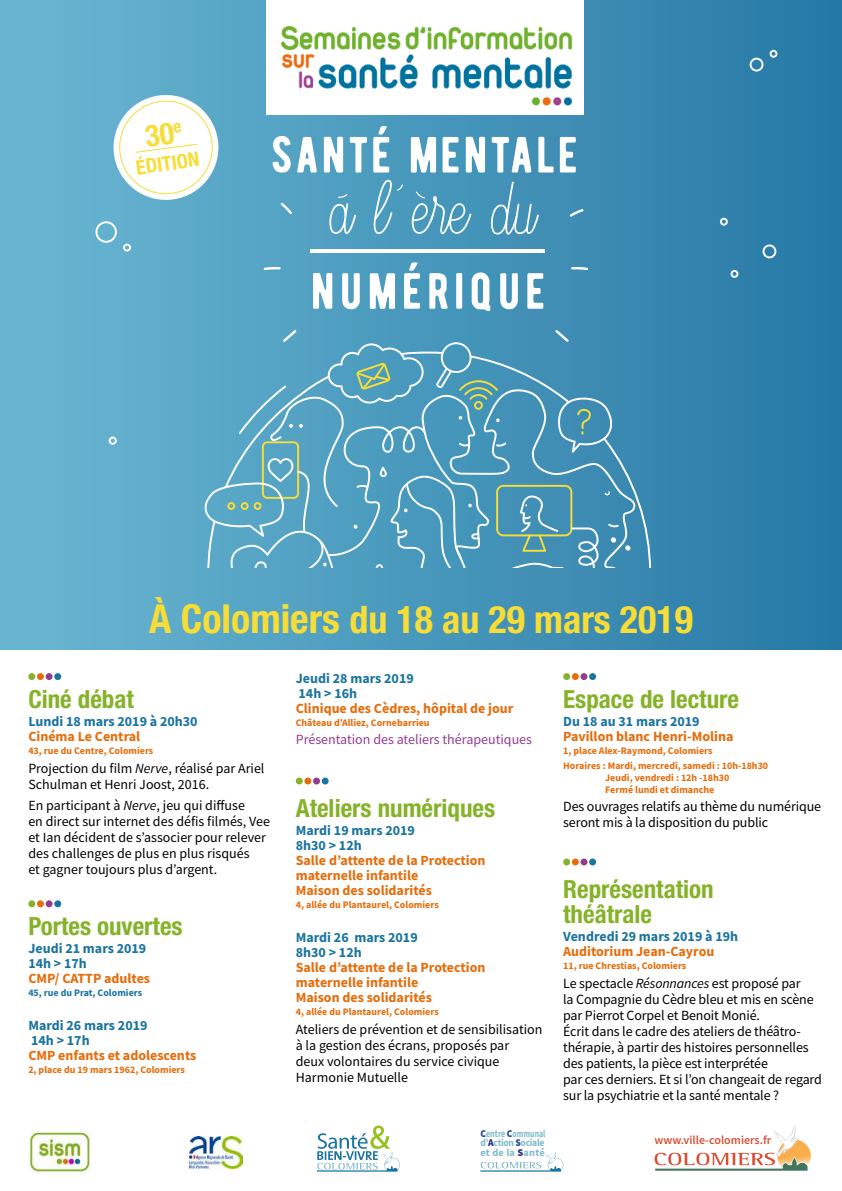
<style>
.page{position:relative;width:842px;height:1191px;background:#fff}
.page>*{position:absolute;margin:0;border:0;box-sizing:border-box;transform-origin:0 0}
.t1{font:700 condensed 38px "Helvetica Neue LT Std";color:#f6dd37}
.t2{font:700 condensed 25px/25px "Helvetica Neue LT Std";color:#85b228}
.t3{font:700 condensed 20px "Helvetica Neue LT Std";color:#f6dd37}
.t4{font:14px/16px "Source Sans Pro";letter-spacing:-.01em;color:#000}
.t5{font:700 14px/15px "Source Sans Pro";color:#e76c0a}
.t6{font:700 14px/15px "Source Sans Pro";color:#1a749f}
.t7{font:14px "Source Sans Pro";color:#943c8f}
.t8{font:600 12px "Source Sans Pro";color:#da4f37}
.t9{font:700 10.4px/9.6px "Source Sans Pro";color:#82bbcb;text-align:justify;scale:.78 1}
.t10{font:700 10px/14.8px "Source Sans Pro";color:#e76c0a}
.t11{font:700 10px "Source Sans Pro";color:#1a749f}
.s1{font-size:40px}
.s2{font-style:italic}
.s3{font-weight:900;color:#2a4b9b}
.s4{font-weight:900;color:#283583}
</style>
<div class="page">
<div style="left:0;top:0;width:842px;height:649px;background:linear-gradient(to right,#6cb8d3,#2678a5)"></div>
<svg style="left:762px;top:244px;width:14px;height:14px"></svg>
<svg style="left:750px;top:58px;width:13px;height:14px"></svg>
<svg style="left:730px;top:270px;width:8px;height:8px"></svg>
<svg style="left:109px;top:436px;width:8px;height:9px"></svg>
<svg style="left:769px;top:50px;width:8px;height:8px"></svg>
<svg style="left:123px;top:244px;width:8px;height:7px"></svg>
<svg style="left:95px;top:221px;width:22px;height:22px"></svg>
<svg style="left:720px;top:218px;width:8px;height:8px"></svg>
<svg style="left:490px;top:182px;width:49px;height:54px;background:#5da0c1"></svg>
<svg style="left:313px;top:273px;width:19px;height:36px"></svg>
<svg style="left:342px;top:273px;width:18px;height:37px"></svg>
<svg style="left:370px;top:273px;width:25px;height:36px"></svg>
<svg style="left:404px;top:262px;width:16px;height:47px"></svg>
<svg style="left:429px;top:273px;width:19px;height:36px"></svg>
<svg style="left:456px;top:273px;width:6px;height:36px"></svg>
<svg style="left:472px;top:271px;width:18px;height:40px"></svg>
<svg style="left:500px;top:273px;width:18px;height:37px"></svg>
<svg style="left:527px;top:273px;width:16px;height:36px"></svg>
<hr style="left:310px;top:249px;width:235px;height:4px;background:#fff">
<svg style="left:412px;top:191px;width:59px;height:43px;background:#66a9c7"></svg>
<svg style="left:329px;top:194px;width:27px;height:40px"></svg>
<svg style="left:281px;top:203px;width:11px;height:11px"></svg>
<svg style="left:264px;top:267px;width:17px;height:3px"></svg>
<svg style="left:570px;top:209px;width:14px;height:8px"></svg>
<svg style="left:571px;top:267px;width:17px;height:3px"></svg>
<svg style="left:272px;top:134px;width:19px;height:39px"></svg>
<svg style="left:297px;top:137px;width:20px;height:36px"></svg>
<svg style="left:324px;top:137px;width:19px;height:36px"></svg>
<svg style="left:350px;top:137px;width:17px;height:36px"></svg>
<svg style="left:373px;top:126px;width:30px;height:108px;background:#6eaeca"></svg>
<svg style="left:411px;top:137px;width:25px;height:36px"></svg>
<svg style="left:442px;top:137px;width:17px;height:36px"></svg>
<svg style="left:466px;top:137px;width:19px;height:36px"></svg>
<svg style="left:492px;top:137px;width:39px;height:36px"></svg>
<svg style="left:538px;top:137px;width:16px;height:36px"></svg>
<svg style="left:560px;top:137px;width:16px;height:36px"></svg>
<svg style="left:204px;top:330px;width:447px;height:238px;background:#58a0be"></svg>
<div style="left:266px;top:0;width:318px;height:115px;background:#fff"></div>
<img style="left:280px;top:26px;width:293px;height:80px">
<img style="left:28px;top:1130px;width:63px;height:42px">
<img style="left:189px;top:1136px;width:54px;height:32px">
<svg style="left:317px;top:1125px;width:83px;height:46px"></svg>
<svg style="left:655px;top:1125px;width:156px;height:45px"></svg>
<div style="left:28px;top:673px;width:7px;height:7px;background:#85b228;border-radius:50%"></div>
<div style="left:37px;top:673px;width:7px;height:7px;background:#e76c0a;border-radius:50%"></div>
<div style="left:46px;top:673px;width:7px;height:7px;background:#943c8f;border-radius:50%"></div>
<div style="left:54px;top:673px;width:7px;height:7px;background:#1a749f;border-radius:50%"></div>
<div style="left:28px;top:900px;width:7px;height:7px;background:#85b228;border-radius:50%"></div>
<div style="left:37px;top:900px;width:7px;height:7px;background:#e76c0a;border-radius:50%"></div>
<div style="left:46px;top:900px;width:7px;height:7px;background:#943c8f;border-radius:50%"></div>
<div style="left:54px;top:900px;width:7px;height:7px;background:#1a749f;border-radius:50%"></div>
<div style="left:296px;top:777px;width:7px;height:7px;background:#85b228;border-radius:50%"></div>
<div style="left:304px;top:777px;width:7px;height:7px;background:#e76c0a;border-radius:50%"></div>
<div style="left:313px;top:777px;width:7px;height:7px;background:#943c8f;border-radius:50%"></div>
<div style="left:322px;top:777px;width:7px;height:7px;background:#1a749f;border-radius:50%"></div>
<div style="left:563px;top:673px;width:7px;height:7px;background:#85b228;border-radius:50%"></div>
<div style="left:572px;top:673px;width:7px;height:7px;background:#e76c0a;border-radius:50%"></div>
<div style="left:580px;top:673px;width:7px;height:7px;background:#943c8f;border-radius:50%"></div>
<div style="left:589px;top:673px;width:7px;height:7px;background:#1a749f;border-radius:50%"></div>
<div style="left:563px;top:858px;width:7px;height:7px;background:#85b228;border-radius:50%"></div>
<div style="left:572px;top:858px;width:7px;height:7px;background:#e76c0a;border-radius:50%"></div>
<div style="left:580px;top:858px;width:7px;height:7px;background:#943c8f;border-radius:50%"></div>
<div style="left:589px;top:858px;width:7px;height:7px;background:#1a749f;border-radius:50%"></div>
<svg style="left:480px;top:1152px;width:83px;height:19px"></svg>
<svg style="left:112px;top:94px;width:108px;height:107px"></svg>
<h3 class="t3" style="left:135px;top:155px;width:65px;rotate:-8deg">édition</h3>
<h1 class="t1" style="left:149px;top:596px;width:545px"><span class="s1">à Colomiers</span> du 18 au 29 mars 2019</h1>
<h2 class="t2" style="left:28px;top:686px;width:107px">Ciné débat</h2>
<p class="t6" style="left:28px;top:713px;width:171px">Lundi 18 mars 2019 à 20h30</p>
<p class="t5" style="left:28px;top:728px;width:113px">Cinéma Le Central</p>
<p class="t10" style="left:28px;top:743px;width:127px">43, rue du Centre, Colomiers</p>
<p class="t4" style="left:28px;top:760px;width:238px">Projection du film <span class="s2">Nerve</span>, réalisé par Ariel<br>Schulman et Henri Joost, 2016.</p>
<p class="t4" style="left:28px;top:797px;width:243px">En participant à <span class="s2">Nerve</span>, jeu qui diffuse<br>en direct sur internet des défis filmés, Vee et Ian décident de s’associer pour relever des challenges de plus en plus risqués<br>et gagner toujours plus d’argent.</p>
<h2 class="t2" style="left:28px;top:913px;width:156px">Portes ouvertes</h2>
<p class="t6" style="left:28px;top:940px;width:120px">Jeudi 21 mars 2019<br>14h &gt; 17h</p>
<p class="t5" style="left:28px;top:970px;width:123px">CMP/ CATTP adultes</p>
<p class="t11" style="left:28px;top:986px;width:115px">45, rue du Prat, Colomiers</p>
<p class="t6" style="left:28px;top:1017px;width:121px">Mardi 26 mars 2019<br>14h &gt; 17h</p>
<p class="t5" style="left:28px;top:1047px;width:170px">CMP enfants et adolescents</p>
<p class="t10" style="left:28px;top:1061px;width:158px">2, place du 19 mars 1962, Colomiers</p>
<p class="t6" style="left:296px;top:670px;width:120px">Jeudi 28 mars 2019<br>14h &gt; 16h</p>
<p class="t5" style="left:296px;top:700px;width:219px">Clinique des Cèdres, hôpital de jour</p>
<p class="t10" style="left:296px;top:715px;width:135px">Château d’Alliez, Cornebarrieu</p>
<p class="t7" style="left:296px;top:731px;width:238px">Présentation des ateliers thérapeutiques</p>
<h2 class="t2" style="left:296px;top:795px;width:201px">Ateliers numériques</h2>
<p class="t6" style="left:296px;top:823px;width:121px">Mardi 19 mars 2019<br>8h30 &gt; 12h</p>
<p class="t5" style="left:296px;top:853px;width:191px">Salle d’attente de la Protection maternelle infantile<br>Maison des solidarités</p>
<p class="t10" style="left:296px;top:897px;width:144px">4, allée du Plantaurel, Colomiers</p>
<p class="t6" style="left:296px;top:929px;width:123px">Mardi 26 mars 2019<br>8h30 &gt; 12h</p>
<p class="t5" style="left:296px;top:959px;width:191px">Salle d’attente de la Protection maternelle infantile<br>Maison des solidarités</p>
<p class="t10" style="left:296px;top:1004px;width:144px">4, allée du Plantaurel, Colomiers</p>
<p class="t4" style="left:296px;top:1021px;width:248px">Ateliers de prévention et de sensibilisation à la gestion des écrans, proposés par<br>deux volontaires du service civique Harmonie Mutuelle</p>
<p class="t9" style="left:480px;top:1128px;width:85px"><span class="s3">C</span>entre <span class="s3">C</span>ommunal d’<span class="s4">A</span>ction <span class="s3">S</span>ociale et de la <span class="s4">S</span>anté</p>
<h2 class="t2" style="left:563px;top:686px;width:177px">Espace de lecture</h2>
<p class="t6" style="left:563px;top:713px;width:138px">Du 18 au 31 mars 2019</p>
<p class="t5" style="left:563px;top:728px;width:172px">Pavillon blanc Henri-Molina</p>
<p class="t10" style="left:563px;top:743px;width:206px">1, place Alex-Raymond, Colomiers<br>Horaires : Mardi, mercredi, samedi : 10h-18h30</p>
<p class="t10" style="left:605px;top:771px;width:126px;line-height:12px">Jeudi, vendredi : 12h -18h30<br>Fermé lundi et dimanche</p>
<p class="t4" style="left:563px;top:798px;width:259px">Des ouvrages relatifs au thème du numérique seront mis à la disposition du public</p>
<h2 class="t2" style="left:563px;top:876px;width:152px">Représentation théâtrale</h2>
<p class="t6" style="left:563px;top:928px;width:176px">Vendredi 29 mars 2019 à 19h</p>
<p class="t5" style="left:563px;top:943px;width:153px">Auditorium Jean-Cayrou</p>
<p class="t10" style="left:563px;top:958px;width:125px">11, rue Chrestias, Colomiers</p>
<p class="t4" style="left:563px;top:975px;width:260px">Le spectacle <span class="s2">Résonnances</span> est proposé par<br>la Compagnie du Cèdre bleu et mis en scène par Pierrot Corpel et Benoit Monié.<br>écrit dans le cadre des ateliers de théâtro&shy;thérapie, à partir des histoires personnelles des patients, la pièce est interprétée<br>par ces derniers. Et si l’on changeait de regard sur la psychiatrie et la santé mentale ?</p>
<p class="t8" style="left:655px;top:1132px;width:118px">www.ville-colomiers.fr</p>
</div>
